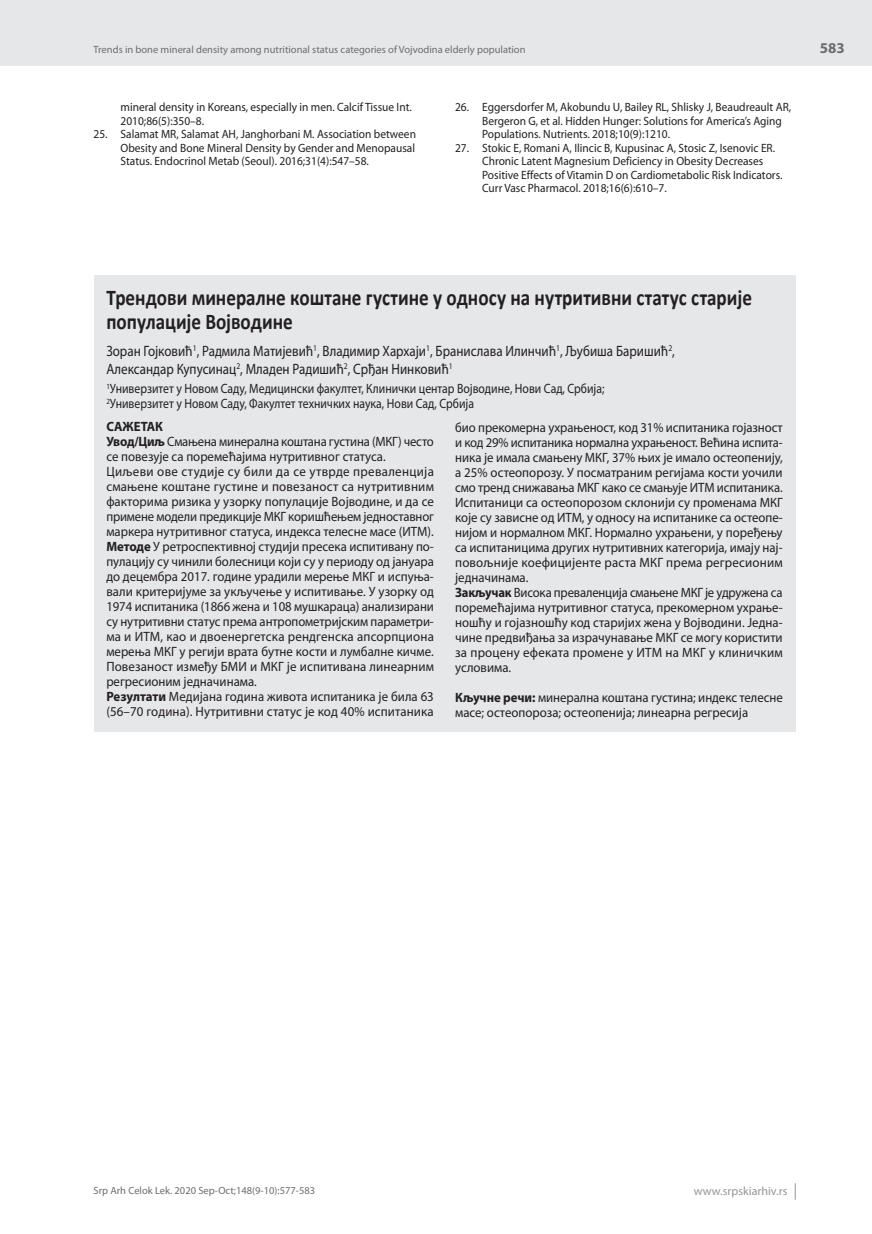
<style>
.page{position:relative;width:872px;height:1234px;background:#fff}
.page>*{position:absolute;margin:0;border:0;box-sizing:border-box;transform-origin:0 0}
.t1{font:700 22.5px/24px "Calibri";color:#231f20;scale:.85 1}
.t2{font:15px/18px "Myriad Pro";color:#231f20;scale:.87 1}
.t3{font:700 15px "Myriad Pro";color:#6c6d70}
.t4{font:13.5px/15px "Myriad Pro";color:#231f20;scale:.94 1}
.t5{font:13.5px/15px "Myriad Pro";color:#231f20;scale:.87 1}
.t6{font:13.5px/15px "Myriad Pro";color:#231f20;scale:.95 1}
.t7{font:12px/13.5px "Myriad Pro";color:#231f20;scale:.95 1}
.t8{font:12px "Myriad Pro";color:#939598}
.t9{font:10.5px "Myriad Pro";color:#6c6d70}
.s1{font-weight:700}
</style>
<div class="page">
<div style="left:0;top:0;width:872px;height:66px;background:#e6e7e9"></div>
<svg style="left:795px;top:1183px;width:1px;height:16px"></svg>
<div style="left:94px;top:276px;width:701px;height:455px;background:#e6e7e9"></div>
<p class="t9" style="left:94px;top:43px;width:433px">Trends in bone mineral density among nutritional status categories of Vojvodina elderly population</p>
<p class="t7" style="left:121px;top:100px;width:308px">mineral density in Koreans, especially in men. Calcif Tissue Int.<br>2010;86(5):350–8.</p>
<p class="t7" style="left:121px;top:127px;width:312px;text-align:justify;text-indent:-27px">25. Salamat MR, Salamat AH, Janghorbani M. Association between Obesity and Bone Mineral Density by Gender and Menopausal Status. Endocrinol Metab (Seoul). 2016;31(4):547–58.</p>
<p class="t7" style="left:482px;top:100px;width:327px;text-indent:-27px">26. Eggersdorfer M, Akobundu U, Bailey RL, Shlisky J, Beaudreault AR,<br>Bergeron G, et al. Hidden Hunger: Solutions for America’s Aging<br>Populations. Nutrients. 2018;10(9):1210.</p>
<p class="t7" style="left:482px;top:141px;width:317px;text-indent:-27px">27. Stokic E, Romani A, Ilincic B, Kupusinac A, Stosic Z, Isenovic ER.<br>Chronic Latent Magnesium Deficiency in Obesity Decreases Positive Effects of Vitamin D on Cardiometabolic Risk Indicators.<br>Curr Vasc Pharmacol. 2018;16(6):610–7.</p>
<p class="t3" style="left:820px;top:38px;width:26px">583</p>
<h1 class="t1" style="left:106px;top:285px;width:761px">Трендови минералнe коштанe густинe у односу на нутритивни статус старије популације Војводине</h1>
<p class="t2" style="left:106px;top:341px;width:655px">Зоран Гојковић<sup>1</sup>, Радмила Матијевић<sup>1</sup>, Владимир Хархаји<sup>1</sup>, Бранислава Илинчић<sup>1</sup>, Љубиша Баришић<sup>2</sup>,<br>Александар Купусинац<sup>2</sup>, Младен Радишић<sup>2</sup>, Срђан Нинковић<sup>1</sup></p>
<p class="t5" style="left:106px;top:381px;width:574px"><sup>1</sup>Универзитет у Новом Саду, Медицински факултет, Клинички центар Војводине, Нови Сад, Србија;<br><sup>2</sup>Универзитет у Новом Саду, Факултет техничких наука, Нови Сад, Србија</p>
<p class="t4" style="left:106px;top:419px;width:350px"><span class="s1">САЖЕТАК<br>Увод/Циљ</span> Смањена минерална коштана густина (МКГ) често се повезује са поремећајима нутритивног статуса.<br>Циљеви ове студије су били да се утврде преваленција смањене коштане густине и повезаност са нутритивним факторима ризика у узорку популације Војводине, и да се примене модели предикције МКГ коришћењем једноставног маркера нутритивног статуса, индекса телесне масе (ИТМ).<br><span class="s1">Методе</span> У ретроспективној студији пресека испитивану по&shy;пулацију су чинили болесници који су у периоду од јануара до децембра 2017. године урадили мерење МКГ и испуња&shy;вали критеријуме за укључење у испитивање. У узорку од 1974 испитаника (1866 жена и 108 мушкараца) анализирани су нутритивни статус према антропометријским параметри&shy;ма и ИТМ, као и двоенергетска рендгенска апсорпциона мерења МКГ у регији врата бутне кости и лумбалне кичме.<br>Повезаност између БМИ и МКГ је испитивана линеарним регресионим једначинама.<br><span class="s1">Резултати</span> Медијана година живота испитаника је била 63 (56–70 година). Нутритивни статус је код 40% испитаника</p>
<p class="t4" style="left:455px;top:420px;width:350px">био прекомерна ухрањеност, код 31% испитаника гојазност и код 29% испитаника нормална ухрањеност. Већина испита&shy;ника је имала смањену МКГ, 37% њих је имало остеопенију, а 25% остеопорозу. У посматраним регијама кости уочили смо тренд снижавања МКГ како се смањује ИТМ испитаника.<br>Испитаници са остеопорозом склонији су променама МКГ које су зависне од ИТМ, у односу на испитанике са остеопе&shy;нијом и нормалном МКГ. Нормално ухрањени, у поређењу са испитаницима других нутритивних категорија, имају нај&shy;повољније коефицијенте раста МКГ према регресионим једначинама.<br><span class="s1">Закључак</span> Висока преваленција смањене МКГ je удружена са поремећајима нутритивног статуса, прекомерном ухрање&shy;ношћу и гојазношћу код старијих жена у Војводини. Једна&shy;чине предвиђања за израчунавање МКГ се могу користити за процену ефеката променe у ИТМ на МКГ у клиничким условима.</p>
<p class="t6" style="left:455px;top:690px;width:346px"><span class="s1">Кључне речи:</span> минерална коштана густина; индекс телесне масе; остеопороза; остеопенија; линеарна регресија</p>
<p class="t9" style="left:94px;top:1184px;width:223px">Srp Arh Celok Lek. 2020 Sep-Oct;148(9-10):577-583</p>
<p class="t8" style="left:694px;top:1183px;width:95px">www.srpskiarhiv.rs</p>
</div>
